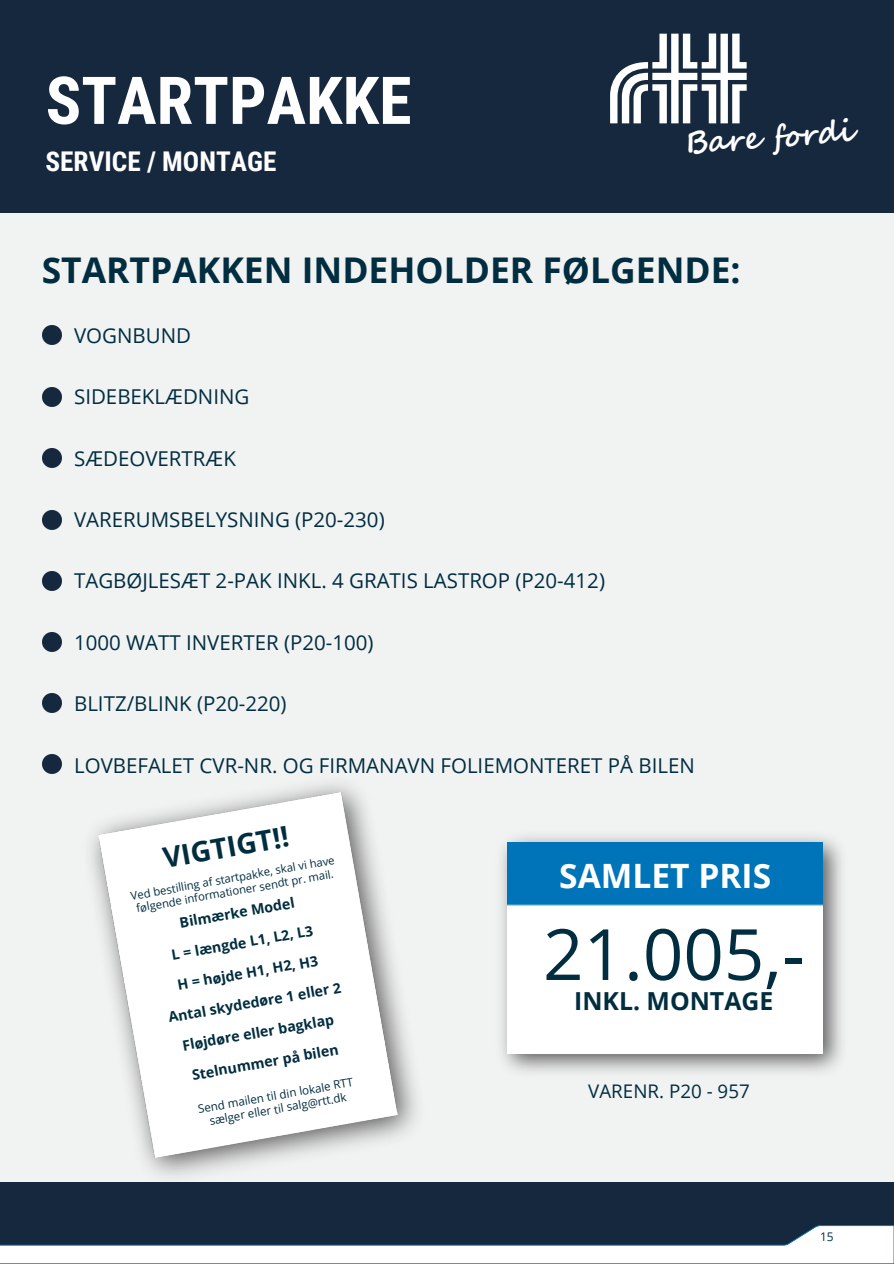
<style>
.page{position:relative;width:894px;height:1264px;background:#fff}
.page>*{position:absolute;margin:0;border:0;box-sizing:border-box;transform-origin:0 0}
.t1{font:70.8px "Open Sans";color:#002d3f}
.t2{font:700 66px "Roboto Condensed";color:#fff}
.t3{font:700 35.4px "Open Sans";color:#002d3f}
.t4{font:700 33.45px "Open Sans";color:#fff}
.t5{font:700 30.75px "Segoe Script";color:#fff}
.t6{font:700 28.35px "Open Sans";color:#002d3f}
.t7{font:700 27.15px "Roboto Condensed";color:#fff}
.t8{font:700 24.75px "Open Sans";color:#002d3f}
.t9{font:20.4px "Open Sans";color:#002d3f}
.t10{font:18.75px "Open Sans";color:#002d3f}
.t11{font:700 14.25px/30.3px "Open Sans";color:#002d3f;text-align:center}
.t12{font:11.85px "Open Sans";color:#002d3f}
.t13{font:11.55px/13.5px "Open Sans";color:#002d3f;text-align:center}
.t14{font:11.25px/13.2px "Open Sans";color:#002d3f}
</style>
<div class="page">
<div style="left:0;top:205px;width:893px;height:977px;background:#f1f2f2"></div>
<div style="left:0;top:0;width:893px;height:213px;background:#16283e"></div>
<svg style="left:610px;top:33px;width:136px;height:90px"></svg>
<img style="left:501px;top:836px;width:341px;height:236px">
<img style="left:507px;top:843px;width:315px;height:210px">
<img style="left:42px;top:325px;width:19px;height:19px">
<img style="left:42px;top:387px;width:19px;height:20px">
<img style="left:42px;top:448px;width:19px;height:19px">
<img style="left:42px;top:510px;width:19px;height:20px">
<img style="left:42px;top:571px;width:19px;height:19px">
<img style="left:42px;top:632px;width:19px;height:19px">
<img style="left:42px;top:693px;width:19px;height:19px">
<img style="left:61px;top:759px;width:356px;height:417px">
<img style="left:98px;top:792px;width:299px;height:365px">
<div style="left:0;top:1182px;width:893px;height:81px;background:#16283e"></div>
<svg style="left:0;top:1225px;width:893px;height:38px"></svg>
<img style="left:42px;top:754px;width:19px;height:19px">
<p class="t2" style="left:46px;top:63px;width:367px">STARTPAKKE</p>
<p class="t7" style="left:46px;top:146px;width:232px">SERVICE / MONTAGE</p>
<h3 class="t5" style="left:683px;top:120px;width:170px;rotate:-4deg">Bare fordi</h3>
<h1 class="t3" style="left:42px;top:245px;width:700px">STARTPAKKEN INDEHOLDER FØLGENDE:</h1>
<p class="t9" style="left:74px;top:321px;width:118px">VOGNBUND</p>
<p class="t9" style="left:74px;top:382px;width:177px">SIDEBEKLÆDNING</p>
<h6 class="t9" style="left:74px;top:444px;width:163px">SÆDEOVERTRÆK</h6>
<h6 class="t9" style="left:74px;top:505px;width:312px">VARERUMSBELYSNING (P20-230)</h6>
<p class="t9" style="left:74px;top:566px;width:532px">TAGBØJLESÆT 2-PAK INKL. 4 GRATIS LASTROP (P20-412)</p>
<p class="t9" style="left:74px;top:628px;width:301px">1000 WATT INVERTER (P20-100)</p>
<h6 class="t9" style="left:74px;top:689px;width:214px">BLITZ/BLINK (P20-220)</h6>
<h6 class="t9" style="left:74px;top:750px;width:622px">LOVBEFALET CVR-NR. OG FIRMANAVN FOLIEMONTERET PÅ BILEN</h6>
<h6 class="t6" style="left:160px;top:838px;width:129px;rotate:-10deg">VIGTIGT!!</h6>
<h6 class="t14" style="left:130px;top:889px;width:208px;rotate:-10deg">Ved bestilling af startpakke, skal vi have følgende informationer sendt pr. mail.</h6>
<h6 class="t11" style="left:177px;top:907px;width:118px;rotate:-10deg">Bilmærke Model</h6>
<p class="t11" style="left:169px;top:939px;width:145px;rotate:-10deg">L = længde L1, L2, L3</p>
<p class="t11" style="left:175px;top:969px;width:144px;rotate:-10deg">H = højde H1, H2, H3</p>
<h1 class="t11" style="left:166px;top:1002px;width:177px;rotate:-10deg">Antal skydedøre 1 eller 2<br>Fløjdøre eller bagklap</h1>
<h5 class="t11" style="left:189px;top:1059px;width:150px;rotate:-10deg">Stelnummer på bilen</h5>
<p class="t13" style="left:197px;top:1102px;width:159px;rotate:-10deg">Send mailen til din lokale RTT sælger eller til salg@rtt.dk</p>
<h6 class="t4" style="left:559px;top:852px;width:213px">SAMLET PRIS</h6>
<p class="t1" style="left:543px;top:904px;width:263px">21.005,-</p>
<p class="t8" style="left:574px;top:983px;width:200px">INKL. MONTAGE</p>
<p class="t10" style="left:588px;top:1077px;width:163px">VARENR. P20 - 957</p>
<h6 class="t12" style="left:819px;top:1228px;width:15px">15</h6>
</div>
